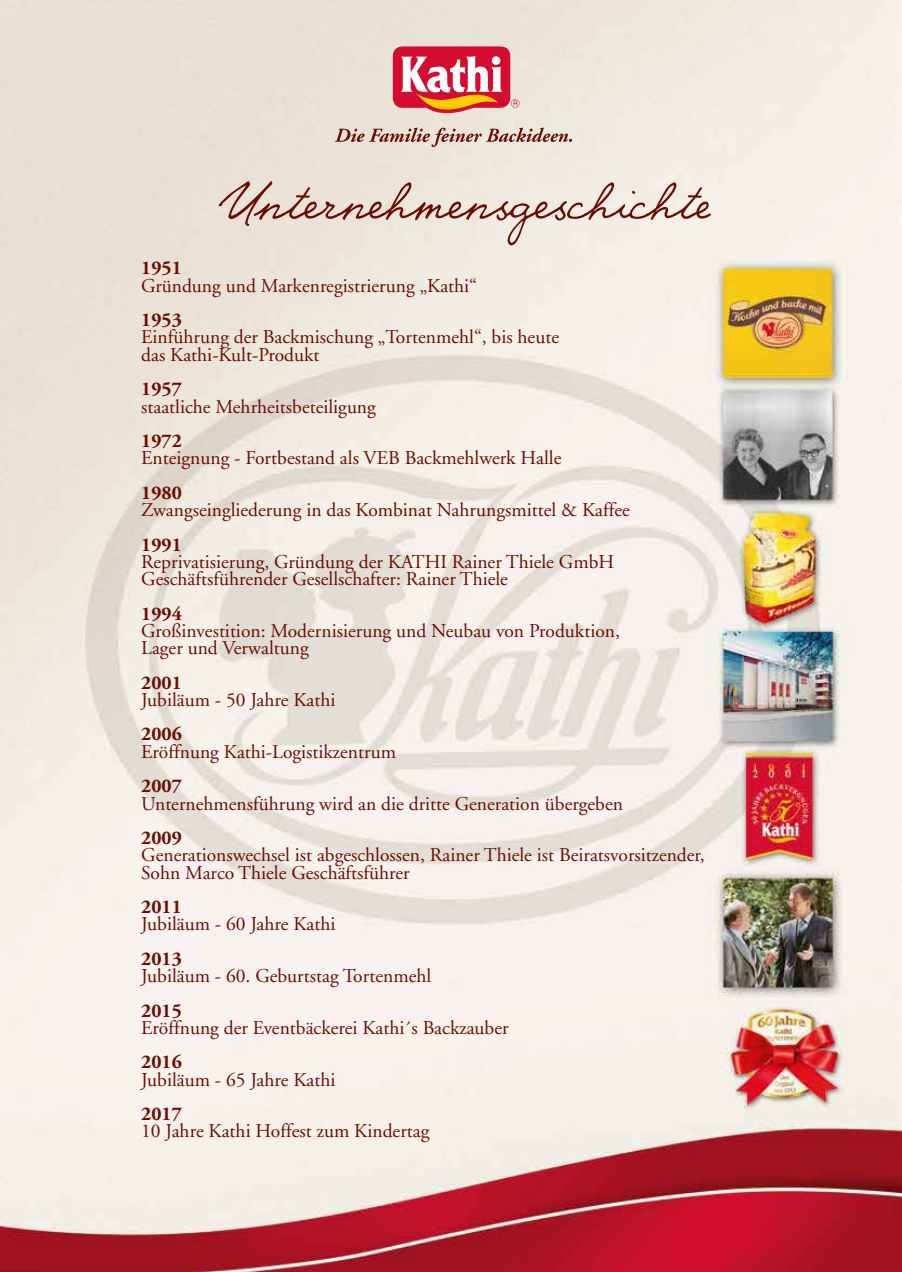
<style>
.page{position:relative;width:902px;height:1272px;background:#fff}
.page>*{position:absolute;margin:0;border:0;box-sizing:border-box;transform-origin:0 0}
.t1{font:102px "WIP Grand Ma EUTT";color:#6d0c00}
.t2{font:19.5px/17.2px "Adobe Garamond";color:#6d0c00}
.t3{font:700 19.5px "Adobe Garamond";color:#6d0c00}
</style>
<div class="page">
<img style="left:0;top:0;width:901px;height:1271px">
<svg style="left:393px;top:46px;width:126px;height:67px"></svg>
<svg style="left:335px;top:128px;width:237px;height:19px;background:#cdb1a6"></svg>
<h1 class="t1" style="left:226px;top:151px;width:485px">Unternehmensgeschichte</h1>
<p class="t3" style="left:141px;top:257px;width:42px">1951</p>
<p class="t2" style="left:141px;top:277px;width:337px">Gründung und Markenregistrierung „Kathi“</p>
<p class="t3" style="left:141px;top:309px;width:42px">1953</p>
<p class="t2" style="left:141px;top:329px;width:419px">Einführung der Backmischung „Tortenmehl“, bis heute das Kathi-Kult-Produkt</p>
<p class="t3" style="left:141px;top:378px;width:42px">1957</p>
<p class="t2" style="left:141px;top:398px;width:236px">staatliche Mehrheitsbeteiligung</p>
<p class="t3" style="left:141px;top:430px;width:42px">1972</p>
<p class="t2" style="left:141px;top:450px;width:421px">Enteignung - Fortbestand als VEB Backmehlwerk Halle</p>
<p class="t3" style="left:141px;top:482px;width:42px">1980</p>
<p class="t2" style="left:141px;top:502px;width:490px">Zwangseingliederung in das Kombinat Nahrungsmittel &amp; Kaffee</p>
<p class="t3" style="left:141px;top:534px;width:42px">1991</p>
<p class="t2" style="left:141px;top:553px;width:474px">Reprivatisierung, Gründung der KATHI Rainer Thiele GmbH<br>Geschäftsführender Gesellschafter: Rainer Thiele</p>
<p class="t3" style="left:141px;top:603px;width:42px">1994</p>
<p class="t2" style="left:141px;top:622px;width:480px">Großinvestition: Modernisierung und Neubau von Produktion,<br>Lager und Verwaltung</p>
<p class="t3" style="left:141px;top:672px;width:42px">2001</p>
<p class="t2" style="left:141px;top:691px;width:196px">Jubiläum - 50 Jahre Kathi</p>
<p class="t3" style="left:141px;top:723px;width:42px">2006</p>
<p class="t2" style="left:141px;top:743px;width:256px">Eröffnung Kathi-Logistikzentrum</p>
<p class="t3" style="left:141px;top:775px;width:42px">2007</p>
<p class="t2" style="left:141px;top:795px;width:483px">Unternehmensführung wird an die dritte Generation übergeben</p>
<p class="t3" style="left:141px;top:827px;width:42px">2009</p>
<p class="t2" style="left:141px;top:847px;width:565px">Generationswechsel ist abgeschlossen, Rainer Thiele ist Beiratsvorsitzender,<br>Sohn Marco Thiele Geschäftsführer</p>
<p class="t3" style="left:141px;top:896px;width:42px">2011</p>
<p class="t2" style="left:141px;top:916px;width:196px">Jubiläum - 60 Jahre Kathi</p>
<p class="t3" style="left:141px;top:948px;width:42px">2013</p>
<p class="t2" style="left:141px;top:967px;width:291px">Jubiläum - 60. Geburtstag Tortenmehl</p>
<p class="t3" style="left:141px;top:999px;width:42px">2015</p>
<p class="t2" style="left:141px;top:1019px;width:369px">Eröffnung der Eventbäckerei Kathi´s Backzauber</p>
<p class="t3" style="left:141px;top:1051px;width:42px">2016</p>
<p class="t2" style="left:141px;top:1071px;width:196px">Jubiläum - 65 Jahre Kathi</p>
<p class="t3" style="left:141px;top:1103px;width:42px">2017</p>
<p class="t2" style="left:141px;top:1123px;width:290px">10 Jahre Kathi Hoffest zum Kindertag</p>
</div>
